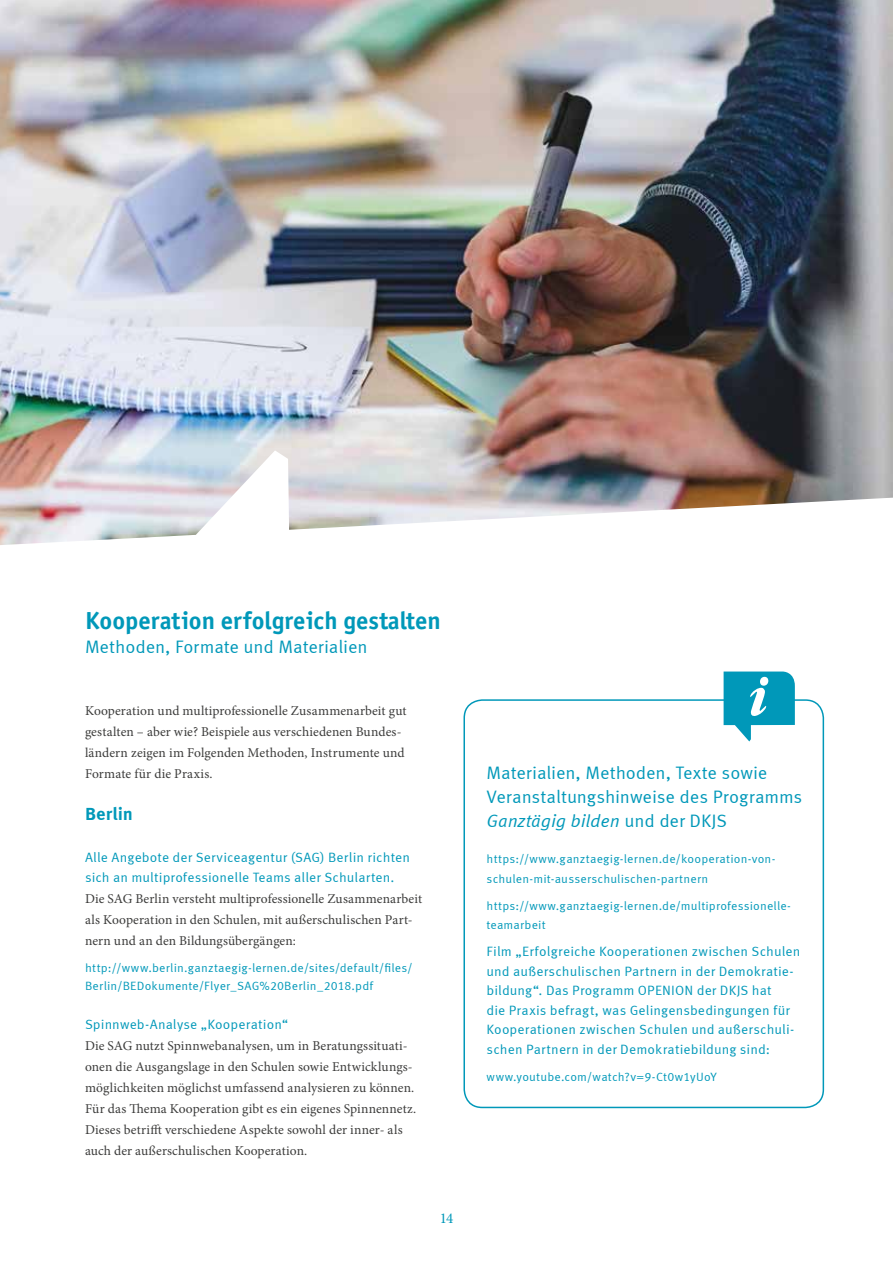
<style>
.page{position:relative;width:893px;height:1263px;background:#fff}
.page>*{position:absolute;margin:0;border:0;box-sizing:border-box;transform-origin:0 0}
.t1{font:24.75px "Officina Sans Bold ITC";color:#0098b9}
.t2{font:18px/24px "Meta Correspondence";letter-spacing:-.005em;color:#0098b9}
.t3{font:700 18px "Meta Correspondence";color:#0098b9}
.t4{font:15px "Minion Pro";color:#0098b9}
.t5{font:13.5px/21px "Minion Pro";letter-spacing:.005em;color:#3c3c3b}
.t6{font:13.5px/19.5px "Meta Correspondence";letter-spacing:.01em;color:#0098b9}
.t7{font:12px/19.5px "Meta Correspondence";letter-spacing:.015em;color:#0098b9}
.s1{font-style:italic}
</style>
<div class="page">
<img style="left:0;top:0;width:893px;height:450px">
<svg style="left:0;top:450px;width:893px;height:470px"></svg>
<div style="left:464px;top:700px;width:359px;height:407px;background:#fff;border-radius:18px"></div>
<div style="left:463px;top:699px;width:361px;height:409px;border:2px solid #0098b9;border-radius:18px"></div>
<svg style="left:724px;top:671px;width:71px;height:70px"></svg>
<div style="left:760px;top:677px;width:8px;height:9px;background:#fff;border-radius:50%"></div>
<h1 class="t1" style="left:85px;top:605px;width:357px">Kooperation erfolgreich gestalten</h1>
<h2 class="t2" style="left:85px;top:634px;width:284px">Methoden, Formate und Materialien</h2>
<p class="t5" style="left:85px;top:700px;width:323px">Kooperation und multiprofessionelle Zusammenarbeit gut gestalten – aber wie? Beispiele aus verschiedenen Bundes&shy;ländern zeigen im Folgenden Methoden, Instrumente und Formate für die Praxis.</p>
<h2 class="t3" style="left:85px;top:803px;width:50px">Berlin</h2>
<p class="t6" style="left:85px;top:847px;width:327px">Alle Angebote der Serviceagentur (SAG) Berlin richten sich an multiprofessionelle Teams aller Schularten.</p>
<p class="t5" style="left:85px;top:888px;width:339px">Die SAG Berlin versteht multiprofessionelle Zusammenarbeit als Kooperation in den Schulen, mit außerschulischen Part&shy;nern und an den Bildungsübergängen:</p>
<p class="t7" style="left:85px;top:958px;width:329px;line-height:18px">http://www.berlin.ganztaegig-lernen.de/sites/default/files/<br>Berlin/BEDokumente/Flyer_SAG%20Berlin_2018.pdf</p>
<p class="t6" style="left:85px;top:1014px;width:205px">Spinnweb-Analyse „Kooperation“</p>
<p class="t5" style="left:85px;top:1035px;width:333px">Die SAG nutzt Spinnwebanalysen, um in Beratungssituati&shy;onen die Ausgangslage in den Schulen sowie Entwicklungs&shy;möglichkeiten möglichst umfassend analysieren zu können.<br>Für das Thema Kooperation gibt es ein eigenes Spinnennetz.<br>Dieses betrifft verschiedene Aspekte sowohl der inner- als auch der außerschulischen Kooperation.</p>
<p class="t4" style="left:440px;top:1208px;width:15px">14</p>
<h2 class="t2" style="left:487px;top:760px;width:317px">Materialien, Methoden, Texte sowie<br>Veranstaltungshinweise des Programms<br><span class="s1">Ganztägig bilden</span> und der DKJS</h2>
<p class="t7" style="left:487px;top:849px;width:290px">https://www.ganztaegig-lernen.de/kooperation-von&shy;schulen-mit-ausserschulischen-partnern</p>
<p class="t7" style="left:487px;top:895px;width:306px">https://www.ganztaegig-lernen.de/multiprofessionelle&shy;teamarbeit</p>
<p class="t6" style="left:487px;top:941px;width:315px">Film „Erfolgreiche Kooperationen zwischen Schulen und außerschulischen Partnern in der Demokratie&shy;bildung“. Das Programm OPENION der DKJS hat<br>die Praxis befragt, was Gelingensbedingungen für Kooperationen zwischen Schulen und außerschuli&shy;schen Partnern in der Demokratiebildung sind:</p>
<p class="t7" style="left:487px;top:1066px;width:232px">www.youtube.com/watch?v=9-Ct0w1yUoY</p>
</div>
